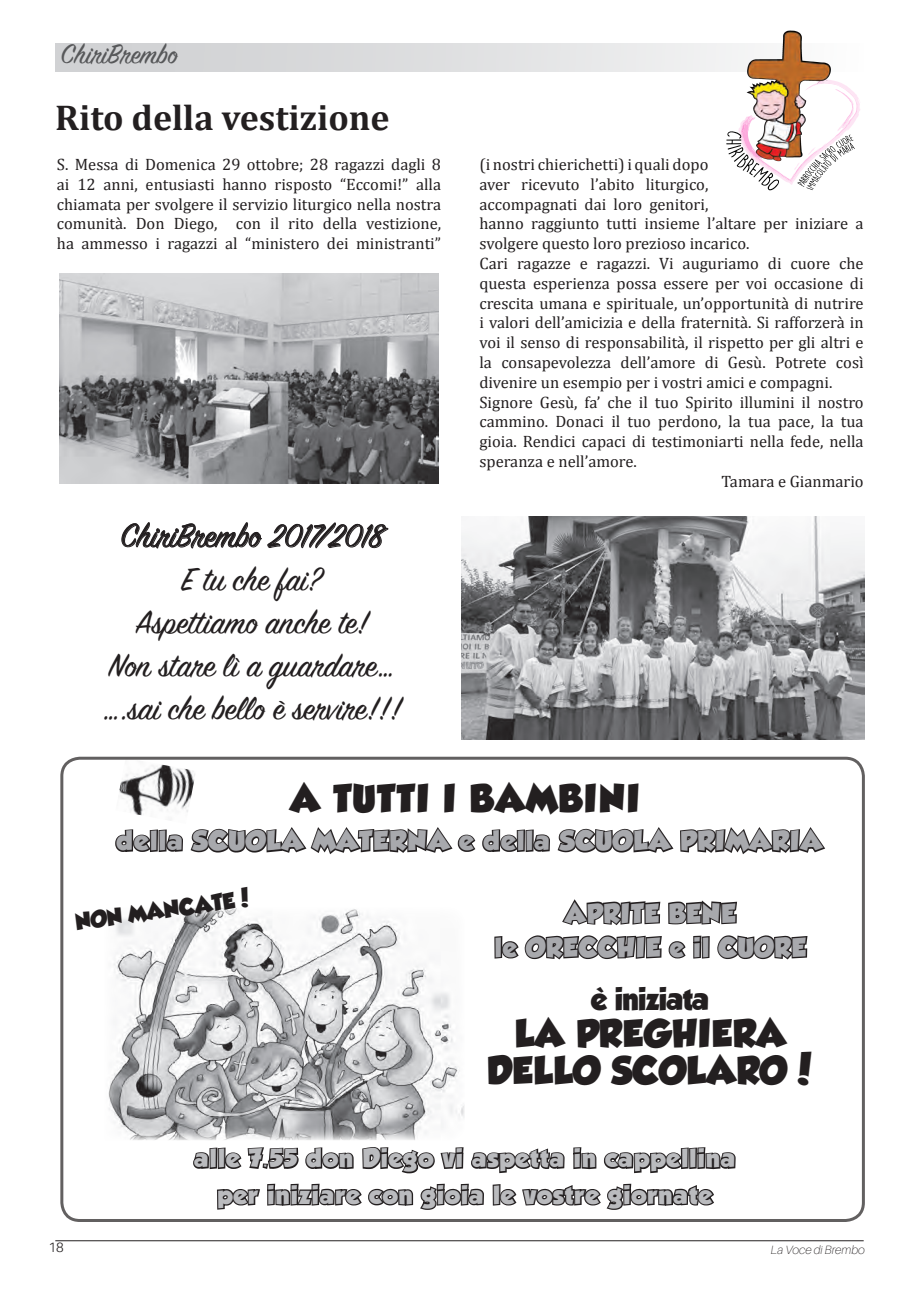
<style>
.page{position:relative;width:919px;height:1289px;background:#fff}
.page>*{position:absolute;margin:0;border:0;box-sizing:border-box;transform-origin:0 0}
.t1{font:36px "Sign Painter House Script";color:#231f20}
.t2{font:700 36px "Cambria";color:#231f20}
.t3{font:34.5px "GROBOLD";letter-spacing:.02em;color:#231f20}
.t4{font:34.5px "GROBOLD";letter-spacing:.05em;color:#231f20}
.t5{font:30px "Sign Painter House Script";color:#57585a}
.t6{font:27.9px "GROBOLD";letter-spacing:-.025em;color:#231f20}
.t7{font:24.15px "GROBOLD";letter-spacing:.05em;color:#a8a9ad;scale:1.04 1}
.t8{font:24.15px "GROBOLD";letter-spacing:.05em;color:#a8a9ad}
.t9{font:22.8px "GROBOLD";letter-spacing:.05em;color:#babbbe}
.t10{font:20.7px "GROBOLD";color:#231f20}
.t11{font:16.5px/19.8px "Cambria";color:#231f20;text-align:justify}
.t12{font:300 13.5px "Aileron";color:#231f20}
.t13{font:italic 100 12px "Aileron";color:#231f20}
</style>
<div class="page">
<img style="left:462px;top:516px;width:402px;height:224px">
<svg style="left:55px;top:43px;width:688px;height:28px;background:#dddedf"></svg>
<hr style="left:55px;top:1240px;width:808px;height:1px;background:#231f20">
<img style="left:119px;top:764px;width:76px;height:52px">
<img style="left:108px;top:918px;width:357px;height:222px">
<svg style="left:115px;top:829px;width:35px;height:23px"></svg>
<div style="left:150px;top:829px;width:8px;height:23px;border:3px solid #231f20"></div>
<div style="left:158px;top:829px;width:9px;height:23px;border:3px solid #231f20"></div>
<svg style="left:164px;top:827px;width:661px;height:215px"></svg>
<svg style="left:191px;top:1147px;width:545px;height:75px"></svg>
<svg style="left:122px;top:522px;width:267px;height:27px"></svg>
<svg style="left:726px;top:80px;width:134px;height:111px"></svg>
<img style="left:743px;top:30px;width:88px;height:132px">
<div style="left:60px;top:756px;width:804px;height:465px;border:3px solid #231f20;border-radius:18px"></div>
<img style="left:59px;top:274px;width:379px;height:209px">
<p class="t5" style="left:61px;top:40px;width:118px">ChiriBrembo</p>
<p class="t2" style="left:55px;top:96px;width:336px">Rito della vestizione</p>
<p class="t11" style="left:57px;top:154px;width:386px">S. Messa di Domenica 29 ottobre; 28 ragazzi dagli 8 ai 12 anni, entusiasti hanno risposto “Eccomi!” alla chiamata per svolgere il servizio liturgico nella nostra comunità. Don Diego, con il rito della vestizione, ha ammesso i ragazzi al “ministero dei ministranti”</p>
<p class="t11" style="left:479px;top:154px;width:386px;text-align:left">(i nostri chierichetti) i quali dopo<br>aver ricevuto l’abito liturgico,<br>accompagnati dai loro genitori,<br>hanno raggiunto tutti insieme l’altare per iniziare a svolgere questo loro prezioso incarico.</p>
<p class="t11" style="left:479px;top:253px;width:386px">Cari ragazze e ragazzi. Vi auguriamo di cuore che questa esperienza possa essere per voi occasione di crescita umana e spirituale, un’opportunità di nutrire i valori dell’amicizia e della fraternità. Si rafforzerà in voi il senso di responsabilità, il rispetto per gli altri e la consapevolezza dell’amore di Gesù. Potrete così divenire un esempio per i vostri amici e compagni.</p>
<p class="t11" style="left:479px;top:392px;width:386px">Signore Gesù, fa’ che il tuo Spirito illumini il nostro cammino. Donaci il tuo perdono, la tua pace, la tua gioia. Rendici capaci di testimoniarti nella fede, nella speranza e nell’amore.</p>
<p class="t11" style="left:721px;top:471px;width:144px">Tamara e Gianmario</p>
<p class="t1" style="left:121px;top:519px;width:264px">ChiriBrembo 2017/2018</p>
<p class="t1" style="left:182px;top:562px;width:141px">E tu che fai?</p>
<p class="t1" style="left:135px;top:605px;width:234px">Aspettiamo anche te!</p>
<p class="t1" style="left:109px;top:648px;width:287px">Non stare lì a guardare…</p>
<p class="t1" style="left:103px;top:692px;width:300px">….sai che bello è servire!!!</p>
<p class="t4" style="left:290px;top:778px;width:350px">A TUTTI I BAMBINI</p>
<p class="t7" style="left:117px;top:826px;width:679px">della SCUOLA MATERNA e della SCUOLA PRIMARIA</p>
<p class="t10" style="left:74px;top:910px;width:178px;rotate:-8deg">NON MANCATE!</p>
<p class="t8" style="left:565px;top:898px;width:172px">APRITE BENE</p>
<p class="t8" style="left:494px;top:933px;width:313px">le ORECCHIE e il CUORE</p>
<p class="t6" style="left:591px;top:982px;width:119px">è iniziata</p>
<p class="t3" style="left:515px;top:1012px;width:272px">LA PREGHIERA</p>
<p class="t3" style="left:487px;top:1049px;width:328px">DELLO SCOLARO!</p>
<p class="t9" style="left:194px;top:1144px;width:542px">alle 7.55 don Diego vi aspetta in cappellina</p>
<p class="t9" style="left:217px;top:1181px;width:496px">per iniziare con gioia le vostre giornate</p>
<p class="t12" style="left:48px;top:1240px;width:17px">18</p>
<p class="t13" style="left:770px;top:1243px;width:95px">La Voce di Brembo</p>
</div>
